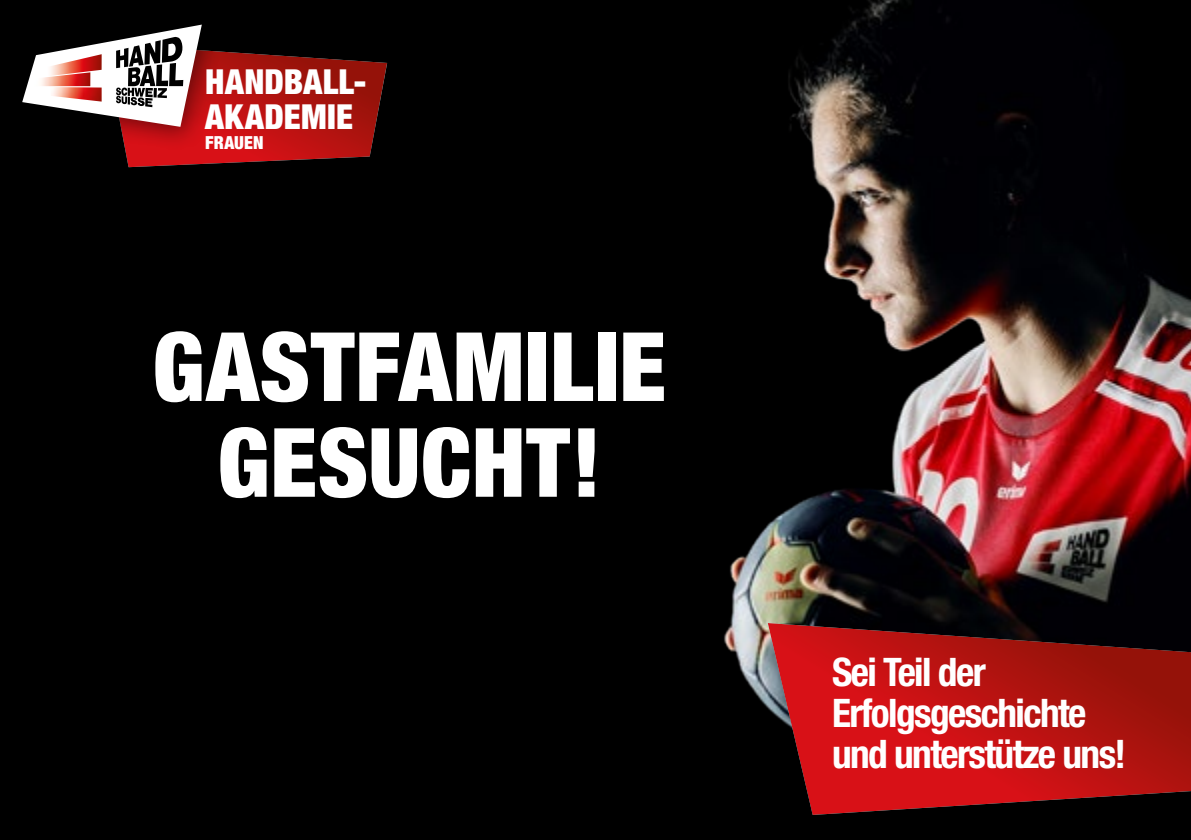
<style>
.page{position:relative;width:1191px;height:840px;background:#fff}
.page>*{position:absolute;margin:0;border:0;box-sizing:border-box;transform-origin:0 0}
.t1{font:900 condensed 95.6px/95.6px "Helvetica Neue";letter-spacing:.01em;color:#fff;text-align:center}
.t2{font:700 condensed 39.4px/40.8px "Helvetica Neue";letter-spacing:-.04em;color:#fff}
.t3{font:900 condensed 34.4px/34.4px "Helvetica Neue";letter-spacing:.01em;color:#fff}
.t4{font:900 condensed 18px "Helvetica Neue";letter-spacing:.01em;color:#fff}
</style>
<div class="page">
<div style="left:0;top:0;width:1191px;height:839px;background:#000"></div>
<img style="left:724px;top:0;width:467px;height:709px">
<svg style="left:768px;top:622px;width:423px;height:192px"></svg>
<svg style="left:22px;top:25px;width:365px;height:142px"></svg>
<p class="t3" style="left:205px;top:64px;width:163px">HANDBALL-<br>AKADEMIE</p>
<p class="t4" style="left:205px;top:132px;width:60px">FRAUEN</p>
<h1 class="t1" style="left:152px;top:317px;width:515px">GASTFAMILIE<br>GESUCHT!</h1>
<p class="t2" style="left:832px;top:651px;width:296px">Sei Teil der<br>Erfolgsgeschichte und unterstütze uns!</p>
</div>
